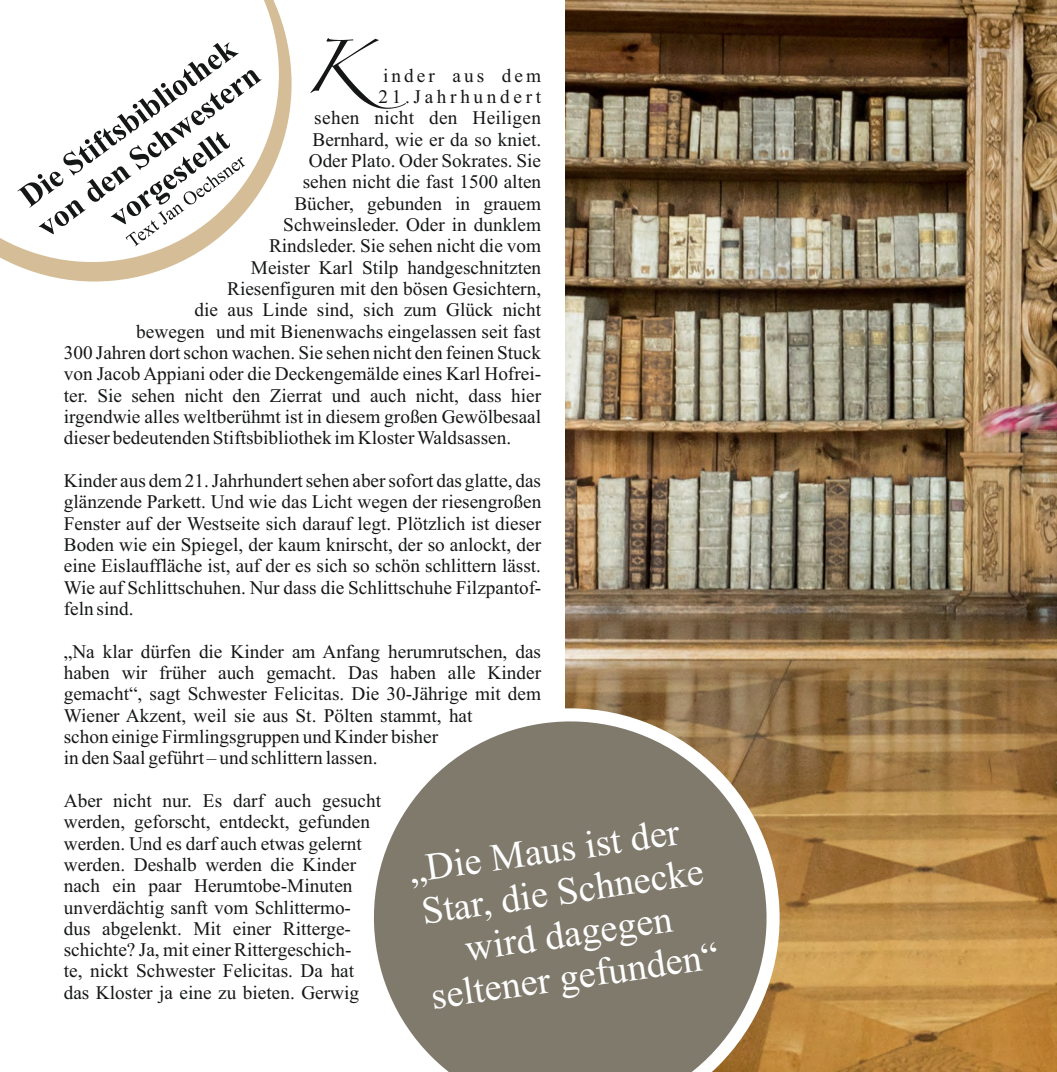
<style>
.page{position:relative;width:1057px;height:1072px;background:#fff}
.page>*{position:absolute;margin:0;border:0;box-sizing:border-box;transform-origin:0 0}
.t1{font:115.5px "Zapfino Extra LT One";color:#151616}
.t2{font:38.5px/42.7px "Times New Roman";color:#fff;text-align:center}
.t3{font:19.25px/21.3px "Times New Roman";color:#151616}
.t4{font:19.25px "Times New Roman";letter-spacing:.02em;color:#151616}
.t5{font:19.25px "Times New Roman";letter-spacing:.19em;color:#151616}
.t6{font:19.25px "Times New Roman";letter-spacing:.16em;color:#151616}
</style>
<div class="page">
<img style="left:566px;top:0;width:491px;height:1071px">
<svg style="left:374px;top:708px;width:406px;height:363px;background:#948c7e"></svg>
<svg style="left:0;top:0;width:292px;height:282px"></svg>
<svg style="left:17px;top:42px;width:245px;height:204px"></svg>
<h1 class="t1" style="left:304px;top:-17px;width:59px">K</h1>
<p class="t6" style="left:383px;top:68px;width:160px">inder aus dem</p>
<p class="t5" style="left:378px;top:90px;width:164px">21.Jahrhundert</p>
<p class="t4" style="left:314px;top:111px;width:228px">sehen nicht den Heiligen</p>
<p class="t3" style="left:312px;top:130px;width:230px">Bernhard, wie er da so kniet.</p>
<p class="t3" style="left:309px;top:152px;width:234px">Oder Plato. Oder Sokrates. Sie</p>
<p class="t3" style="left:303px;top:173px;width:240px">sehen nicht die fast 1500 alten</p>
<p class="t3" style="left:294px;top:194px;width:248px">Bücher, gebunden in grauem</p>
<p class="t3" style="left:283px;top:216px;width:259px">Schweinsleder. Oder in dunklem</p>
<p class="t3" style="left:269px;top:237px;width:274px">Rindsleder. Sie sehen nicht die vom</p>
<p class="t3" style="left:251px;top:258px;width:292px">Meister Karl Stilp handgeschnitzten</p>
<p class="t3" style="left:227px;top:280px;width:315px">Riesenfiguren mit den bösen Gesichtern,</p>
<p class="t3" style="left:195px;top:301px;width:348px">die aus Linde sind, sich zum Glück nicht</p>
<p class="t3" style="left:136px;top:322px;width:406px">bewegen und mit Bienenwachs eingelassen seit fast</p>
<p class="t3" style="left:64px;top:344px;width:479px">300 Jahren dort schon wachen. Sie sehen nicht den feinen Stuck</p>
<p class="t3" style="left:64px;top:365px;width:479px">von Jacob Appiani oder die Deckengemälde eines Karl Hofrei-</p>
<p class="t3" style="left:64px;top:386px;width:479px">ter. Sie sehen nicht den Zierrat und auch nicht, dass hier</p>
<p class="t3" style="left:64px;top:407px;width:479px">irgendwie alles weltberühmt ist in diesem großen Gewölbesaal</p>
<p class="t3" style="left:64px;top:429px;width:449px">dieser bedeutenden Stiftsbibliothek im Kloster Waldsassen.</p>
<p class="t3" style="left:64px;top:471px;width:479px;text-align:justify">Kinder aus dem 21. Jahrhundert sehen aber sofort das glatte, das glänzende Parkett. Und wie das Licht wegen der riesengroßen Fenster auf der Westseite sich darauf legt. Plötzlich ist dieser Boden wie ein Spiegel, der kaum knirscht, der so anlockt, der eine Eislauffläche ist, auf der es sich so schön schlittern lässt.<br>Wie auf Schlittschuhen. Nur dass die Schlittschuhe Filzpantof&shy;feln sind.</p>
<p class="t3" style="left:64px;top:642px;width:479px">„Na klar dürfen die Kinder am Anfang herumrutschen, das haben wir früher auch gemacht. Das haben alle Kinder gemacht“, sagt Schwester Felicitas. Die 30-Jährige mit dem Wiener Akzent, weil sie aus St. Pölten stammt, hat<br>schon einige Firmlingsgruppen und Kinder bisher<br>in den Saal geführt – und schlittern lassen.</p>
<p class="t3" style="left:64px;top:791px;width:319px">Aber nicht nur. Es darf auch gesucht werden, geforscht, entdeckt, gefunden werden. Und es darf auch etwas gelernt werden. Deshalb werden die Kinder nach ein paar Herumtobe-Minuten unverdächtig sanft vom Schlittermo&shy;dus abgelenkt. Mit einer Ritterge&shy;schichte? Ja, mit einer Rittergeschich-<br>te, nickt Schwester Felicitas. Da hat das Kloster ja eine zu bieten. Gerwig</p>
<h2 class="t2" style="left:407px;top:852px;width:296px;rotate:-8deg">„Die Maus ist der<br>Star, die Schnecke wird dagegen seltener gefunden“</h2>
</div>
